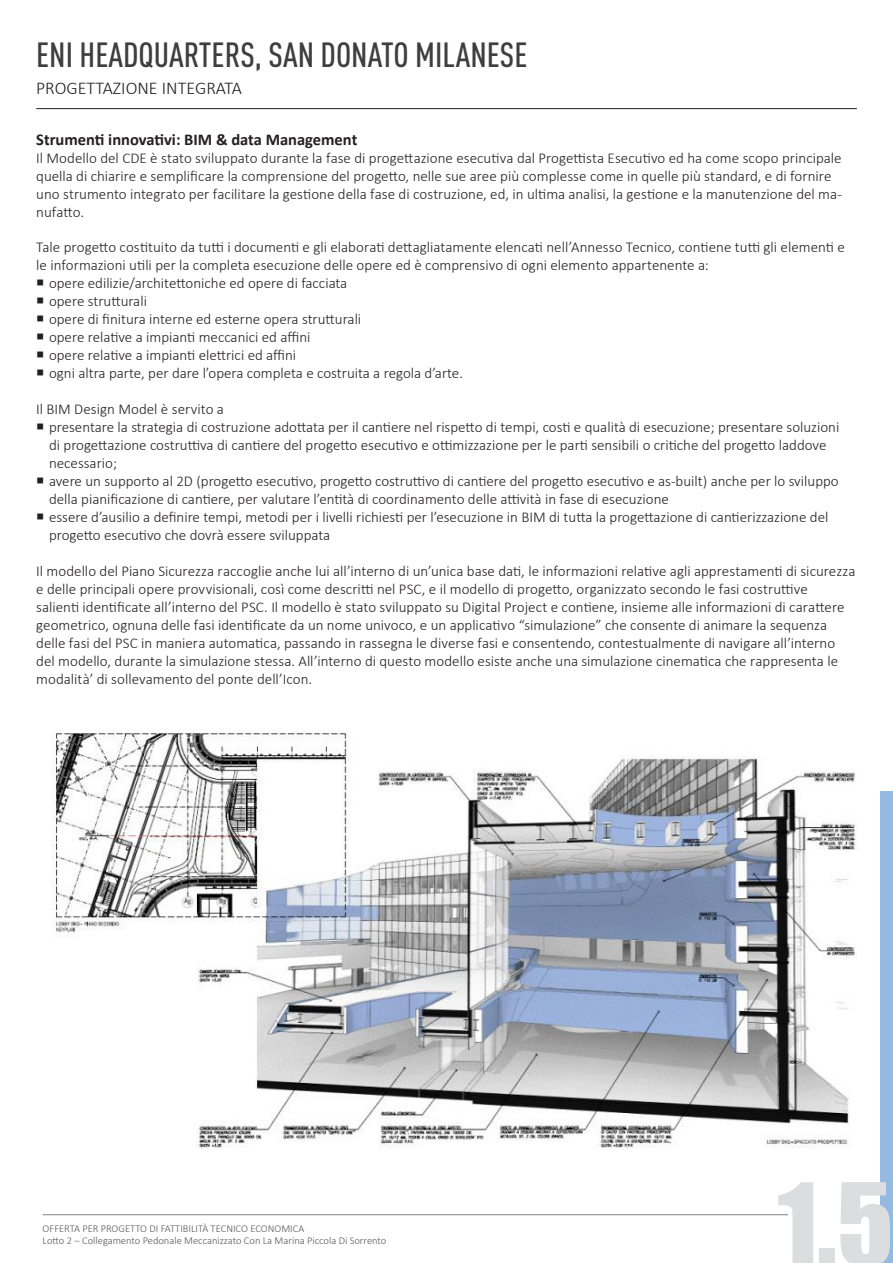
<style>
.page{position:relative;width:893px;height:1263px;background:#fff}
.page>*{position:absolute;margin:0;border:0;box-sizing:border-box;transform-origin:0 0}
.t1{font:105px "Impact";color:#dcdddf}
.t2{font:500 34.5px "DIN Cond";color:#3e3e3f}
.t3{font:300 18px "Calibri";color:#231f20}
.t4{font:700 16.5px "Calibri";color:#231f20}
.t5{font:300 15px/18px "Calibri";color:#231f20}
.t6{font:300 10.5px "Calibri";color:#57585a}
</style>
<div class="page">
<hr style="left:36px;top:108px;width:821px;height:1px;background:#231f20">
<img style="left:51px;top:733px;width:806px;height:415px">
<div style="left:880px;top:792px;width:13px;height:471px;background:#94bae2"></div>
<hr style="left:43px;top:1214px;width:745px;height:1px;background:#808285">
<p class="t2" style="left:36px;top:34px;width:493px">ENI HEADQUARTERS, SAN DONATO MILANESE</p>
<p class="t3" style="left:36px;top:77px;width:207px">PROGETTAZIONE INTEGRATA</p>
<p class="t4" style="left:36px;top:129px;width:323px">Strumenti innovativi: BIM &amp; data Management</p>
<p class="t5" style="left:36px;top:149px;width:807px">Il Modello del CDE è stato sviluppato durante la fase di progettazione esecutiva dal Progettista Esecutivo ed ha come scopo principale quella di chiarire e semplificare la comprensione del progetto, nelle sue aree più complesse come in quelle più standard, e di fornire uno strumento integrato per facilitare la gestione della fase di costruzione, ed, in ultima analisi, la gestione e la manutenzione del ma&shy;nufatto.</p>
<p class="t5" style="left:36px;top:238px;width:810px">Tale progetto costituito da tutti i documenti e gli elaborati dettagliatamente elencati nell’Annesso Tecnico, contiene tutti gli elementi e le informazioni utili per la completa esecuzione delle opere ed è comprensivo di ogni elemento appartenente a:</p>
<p class="t5" style="left:49px;top:274px;width:300px">opere edilizie/architettoniche ed opere di facciata</p>
<p class="t5" style="left:49px;top:292px;width:99px">opere strutturali</p>
<p class="t5" style="left:49px;top:310px;width:314px">opere di finitura interne ed esterne opera strutturali</p>
<p class="t5" style="left:49px;top:328px;width:263px">opere relative a impianti meccanici ed affini</p>
<p class="t5" style="left:49px;top:346px;width:249px">opere relative a impianti elettrici ed affini</p>
<p class="t5" style="left:49px;top:364px;width:415px">ogni altra parte, per dare l’opera completa e costruita a regola d’arte.</p>
<p class="t5" style="left:36px;top:400px;width:189px">Il BIM Design Model è servito a</p>
<p class="t5" style="left:49px;top:418px;width:792px">presentare la strategia di costruzione adottata per il cantiere nel rispetto di tempi, costi e qualità di esecuzione; presentare soluzioni di progettazione costruttiva di cantiere del progetto esecutivo e ottimizzazione per le parti sensibili o critiche del progetto laddove necessario;</p>
<p class="t5" style="left:49px;top:472px;width:791px">avere un supporto al 2D (progetto esecutivo, progetto costruttivo di cantiere del progetto esecutivo e as-built) anche per lo sviluppo della pianificazione di cantiere, per valutare l’entità di coordinamento delle attività in fase di esecuzione</p>
<p class="t5" style="left:49px;top:508px;width:781px">essere d’ausilio a definire tempi, metodi per i livelli richiesti per l’esecuzione in BIM di tutta la progettazione di cantierizzazione del progetto esecutivo che dovrà essere sviluppata</p>
<p class="t5" style="left:36px;top:562px;width:821px">Il modello del Piano Sicurezza raccoglie anche lui all’interno di un’unica base dati, le informazioni relative agli apprestamenti di sicurezza e delle principali opere provvisionali, così come descritti nel PSC, e il modello di progetto, organizzato secondo le fasi costruttive<br>salienti identificate all’interno del PSC. Il modello è stato sviluppato su Digital Project e contiene, insieme alle informazioni di carattere geometrico, ognuna delle fasi identificate da un nome univoco, e un applicativo “simulazione” che consente di animare la sequenza delle fasi del PSC in maniera automatica, passando in rassegna le diverse fasi e consentendo, contestualmente di navigare all’interno del modello, durante la simulazione stessa. All’interno di questo modello esiste anche una simulazione cinematica che rappresenta le modalità’ di sollevamento del ponte dell’Icon.</p>
<p class="t6" style="left:43px;top:1221px;width:263px">OFFERTA PER PROGETTO DI FATTIBILITÀ TECNICO ECONOMICA</p>
<p class="t6" style="left:43px;top:1234px;width:345px">Lotto 2 – Collegamento Pedonale Meccanizzato Con La Marina Piccola Di Sorrento</p>
<p class="t1" style="left:778px;top:1142px;width:117px">1.5</p>
</div>
